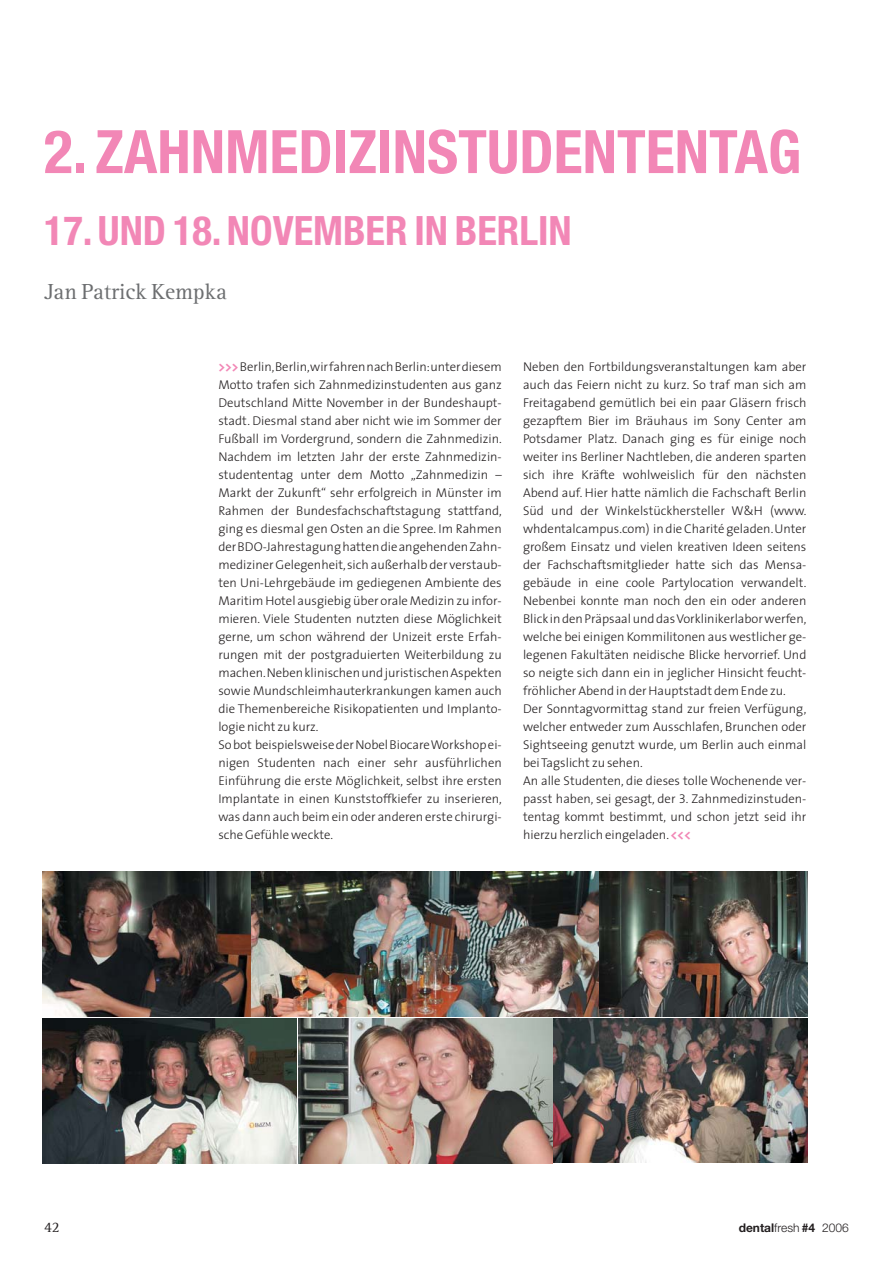
<style>
.page{position:relative;width:893px;height:1263px;background:#fff}
.page>*{position:absolute;margin:0;border:0;box-sizing:border-box;transform-origin:0 0}
.t1{font:700 condensed 60px "Helvetica Neue";color:#f287b6}
.t2{font:700 condensed 40.5px "Helvetica Neue";color:#f287b6}
.t3{font:22.5px "Rotis Serif";color:#6c6e70}
.t4{font:15px "Rotis Serif";color:#231f20}
.t5{font:300 12.75px/18px "The Sans";color:#231f20}
.t6{font:300 12px "Helvetica Neue";color:#231f20}
.s1{font-weight:700;font-size:13.5px;color:#f287b6}
.s2{font-family:"The Sans Light Expert";font-weight:400}
.s3{font-weight:700}
</style>
<div class="page">
<img style="left:43px;top:872px;width:207px;height:144px">
<img style="left:600px;top:872px;width:208px;height:144px">
<img style="left:298px;top:1018px;width:254px;height:145px">
<img style="left:252px;top:872px;width:346px;height:144px">
<img style="left:554px;top:1018px;width:254px;height:144px">
<img style="left:43px;top:1018px;width:253px;height:145px">
<h1 class="t1" style="left:44px;top:130px;width:759px">2. ZAHNMEDIZINSTUDENTENTAG</h1>
<h2 class="t2" style="left:44px;top:216px;width:529px">17. UND 18. NOVEMBER IN BERLIN</h2>
<h3 class="t3" style="left:44px;top:283px;width:184px">Jan Patrick Kempka</h3>
<p class="t5" style="left:218px;top:359px;width:285px"><span class="s1">&gt;&gt;&gt;</span>Berlin,Berlin,wir fahren nach Berlin:unter diesem Motto trafen sich Zahnmedizinstudenten aus ganz Deutschland Mitte November in der Bundeshaupt&shy;stadt. Diesmal stand aber nicht wie im Sommer der Fußball im Vordergrund, sondern die Zahnmedizin.<br>Nachdem im letzten Jahr der erste Zahnmedizin&shy;studententag unter dem Motto „Zahnmedizin – Markt der Zukunft“ sehr erfolgreich in Münster im Rahmen der Bundesfachschaftstagung stattfand, ging es diesmal gen Osten an die Spree. Im Rahmen der BDO-Jahrestagung hatten die angehenden Zahn&shy;mediziner Gelegenheit,sich außerhalb der verstaub&shy;ten Uni-Lehrgebäude im gediegenen Ambiente des Maritim Hotel ausgiebig über orale Medizin zu infor&shy;mieren. Viele Studenten nutzten diese Möglichkeit gerne, um schon während der Unizeit erste Erfah&shy;rungen mit der postgraduierten Weiterbildung zu machen.Neben klinischen und juristischen Aspekten sowie Mundschleimhauterkrankungen kamen auch die Themenbereiche Risikopatienten und Implanto&shy;logie nicht zu kurz.<br>So bot beispielsweise der Nobel Biocare Workshop ei&shy;nigen Studenten nach einer sehr ausführlichen Einführung die erste Möglichkeit, selbst ihre ersten Implantate in einen Kunststoffkiefer zu inserieren, was dann auch beim ein oder anderen erste chirurgi&shy;sche Gefühle weckte.</p>
<p class="t5" style="left:523px;top:359px;width:285px">Neben den Fortbildungsveranstaltungen kam aber auch das Feiern nicht zu kurz. So traf man sich am Freitagabend gemütlich bei ein paar Gläsern frisch gezapftem Bier im Bräuhaus im Sony Center am Potsdamer Platz. Danach ging es für einige noch weiter ins Berliner Nachtleben, die anderen sparten sich ihre Kräfte wohlweislich für den nächsten Abend auf. Hier hatte nämlich die Fachschaft Berlin Süd und der Winkelstückhersteller W&amp;H (www. whdentalcampus.com) in die Charité geladen.Unter großem Einsatz und vielen kreativen Ideen seitens der Fachschaftsmitglieder hatte sich das Mensa&shy;gebäude in eine coole Partylocation verwandelt.<br>Nebenbei konnte man noch den ein oder anderen Blick in den Präpsaal und das Vorklinikerlabor werfen, welche bei einigen Kommilitonen aus westlicher ge&shy;legenen Fakultäten neidische Blicke hervorrief. Und so neigte sich dann ein in jeglicher Hinsicht feucht&shy;fröhlicher Abend in der Hauptstadt dem Ende zu.<br>Der Sonntagvormittag stand zur freien Verfügung, welcher entweder zum Ausschlafen, Brunchen oder Sightseeing genutzt wurde, um Berlin auch einmal bei Tagslicht zu sehen.<br>An alle Studenten, die dieses tolle Wochenende ver&shy;passt haben, sei gesagt, der <span class="s2">3</span>. Zahnmedizinstuden&shy;tentag kommt bestimmt, und schon jetzt seid ihr hierzu herzlich eingeladen.<span class="s1">&lt;&lt;&lt;</span></p>
<p class="t4" style="left:44px;top:1222px;width:17px">42</p>
<p class="t6" style="left:739px;top:1224px;width:112px"><span class="s3">dental</span>fresh <span class="s3">#4</span> 2006</p>
</div>
